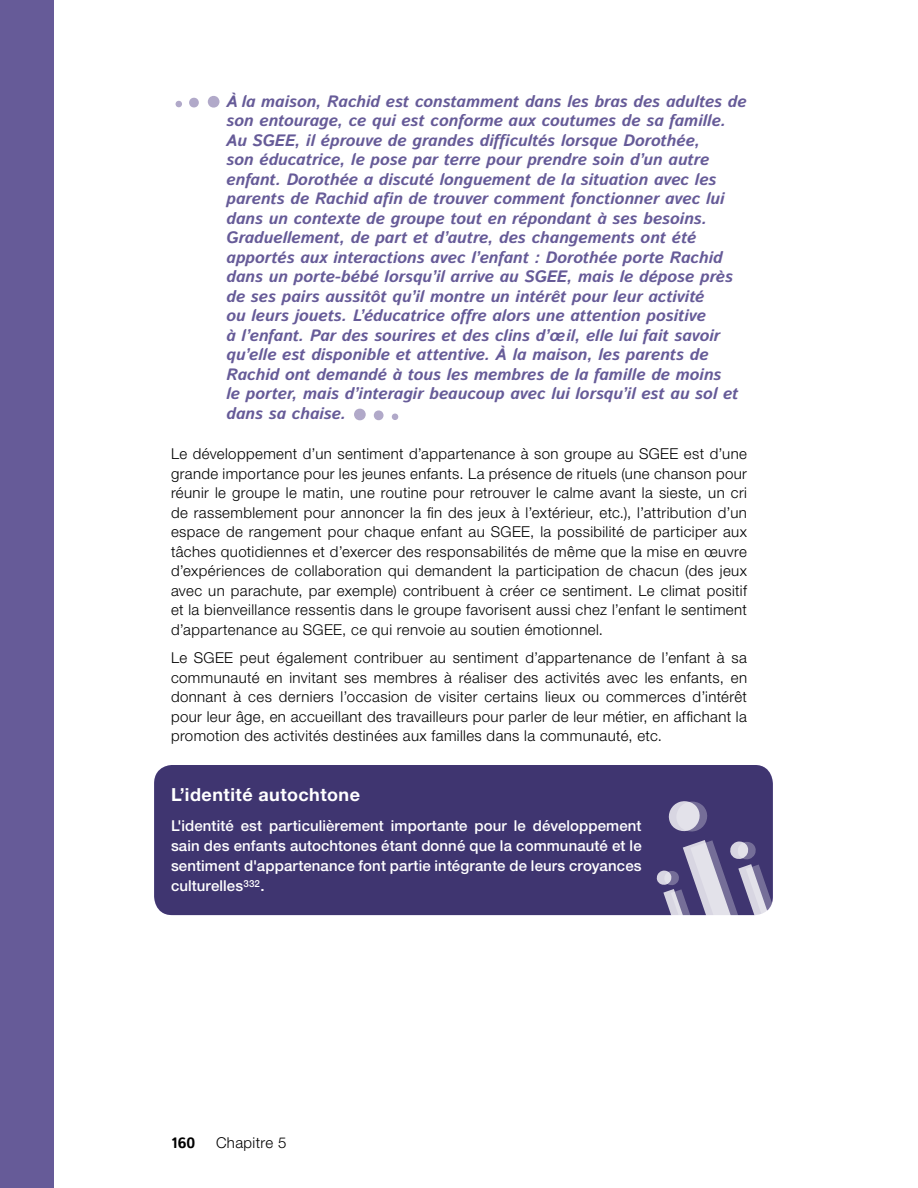
<style>
.page{position:relative;width:918px;height:1188px;background:#fff}
.page>*{position:absolute;margin:0;border:0;box-sizing:border-box;transform-origin:0 0}
.P_T1{font:108px "Avenir Next";color:#b1a9c9}
.P_T1-2{font:60px "Avenir Next";color:#b1a9c9}
.T1_info{font:700 18px "Helvetica Neue LT Std";letter-spacing:.025em;color:#fff}
.P_Ch5_exemple{font:italic 700 16.5px/19.5px "Istok Web";letter-spacing:-.005em;color:#665b98}
.t1{font:300 15px/19.5px "Helvetica Neue LT Std";letter-spacing:.025em;color:#000;text-align:justify}
.P_info{font:500 15px/20.2px "Helvetica Neue LT Std";letter-spacing:.005em;color:#fff;text-align:justify}
.t2{font:700 15px "Istok Web";color:#000}
.s1{font-size:90px}
.s2{font-size:108px}
.s3{font-size:60px}
</style>
<div class="page">
<div style="left:0;top:0;width:54px;height:1188px;background:#665b98"></div>
<div style="left:154px;top:765px;width:619px;height:150px;background:#3f3570;border-radius:19px"></div>
<svg style="left:655px;top:905px;width:116px;height:11px"></svg>
<p class="P_T1-2" style="left:171px;top:35px;width:58px">.<span class="s1">.</span><span class="s2">.</span></p>
<p class="P_Ch5_exemple" style="left:226px;top:91px;width:522px">À la maison, Rachid est constamment dans les bras des adultes de son entourage, ce qui est conforme aux coutumes de sa famille.<br>Au SGEE, il éprouve de grandes difficultés lorsque Dorothée,<br>son éducatrice, le pose par terre pour prendre soin d’un autre enfant. Dorothée a discuté longuement de la situation avec les parents de Rachid afin de trouver comment fonctionner avec lui dans un contexte de groupe tout en répondant à ses besoins.<br>Graduellement, de part et d’autre, des changements ont été apportés aux interactions avec l’enfant : Dorothée porte Rachid dans un porte-bébé lorsqu’il arrive au SGEE, mais le dépose près de ses pairs aussitôt qu’il montre un intérêt pour leur activité<br>ou leurs jouets. L’éducatrice offre alors une attention positive<br>à l’enfant. Par des sourires et des clins d’œil, elle lui fait savoir qu’elle est disponible et attentive. À la maison, les parents de Rachid ont demandé à tous les membres de la famille de moins<br>le porter, mais d’interagir beaucoup avec lui lorsqu’il est au sol et dans sa chaise.</p>
<p class="P_T1" style="left:346px;top:291px;width:59px">.<span class="s1">.</span><span class="s3">.</span></p>
<p class="t1" style="left:171px;top:444px;width:578px">Le développement d’un sentiment d’appartenance à son groupe au SGEE est d’une grande importance pour les jeunes enfants. La présence de rituels (une chanson pour réunir le groupe le matin, une routine pour retrouver le calme avant la sieste, un cri de rassemblement pour annoncer la fin des jeux à l’extérieur, etc.), l’attribution d’un espace de rangement pour chaque enfant au SGEE, la possibilité de participer aux tâches quotidiennes et d’exercer des responsabilités de même que la mise en œuvre d’expériences de collaboration qui demandent la participation de chacun (des jeux avec un parachute, par exemple) contribuent à créer ce sentiment. Le climat positif et la bienveillance ressentis dans le groupe favorisent aussi chez l’enfant le sentiment d’appartenance au SGEE, ce qui renvoie au soutien émotionnel.</p>
<p class="t1" style="left:171px;top:648px;width:578px">Le SGEE peut également contribuer au sentiment d’appartenance de l’enfant à sa communauté en invitant ses membres à réaliser des activités avec les enfants, en donnant à ces derniers l’occasion de visiter certains lieux ou commerces d’intérêt pour leur âge, en accueillant des travailleurs pour parler de leur métier, en affichant la promotion des activités destinées aux familles dans la communauté, etc.</p>
<p class="T1_info" style="left:171px;top:784px;width:191px">L’identité autochtone</p>
<p class="P_info" style="left:171px;top:815px;width:472px">L'identité est particulièrement importante pour le développement sain des enfants autochtones étant donné que la communauté et le sentiment d'appartenance font partie intégrante de leurs croyances culturelles<sup>332</sup>.</p>
<p class="t2" style="left:171px;top:1133px;width:26px">160</p>
<p class="t1" style="left:216px;top:1132px;width:72px">Chapitre 5</p>
</div>
